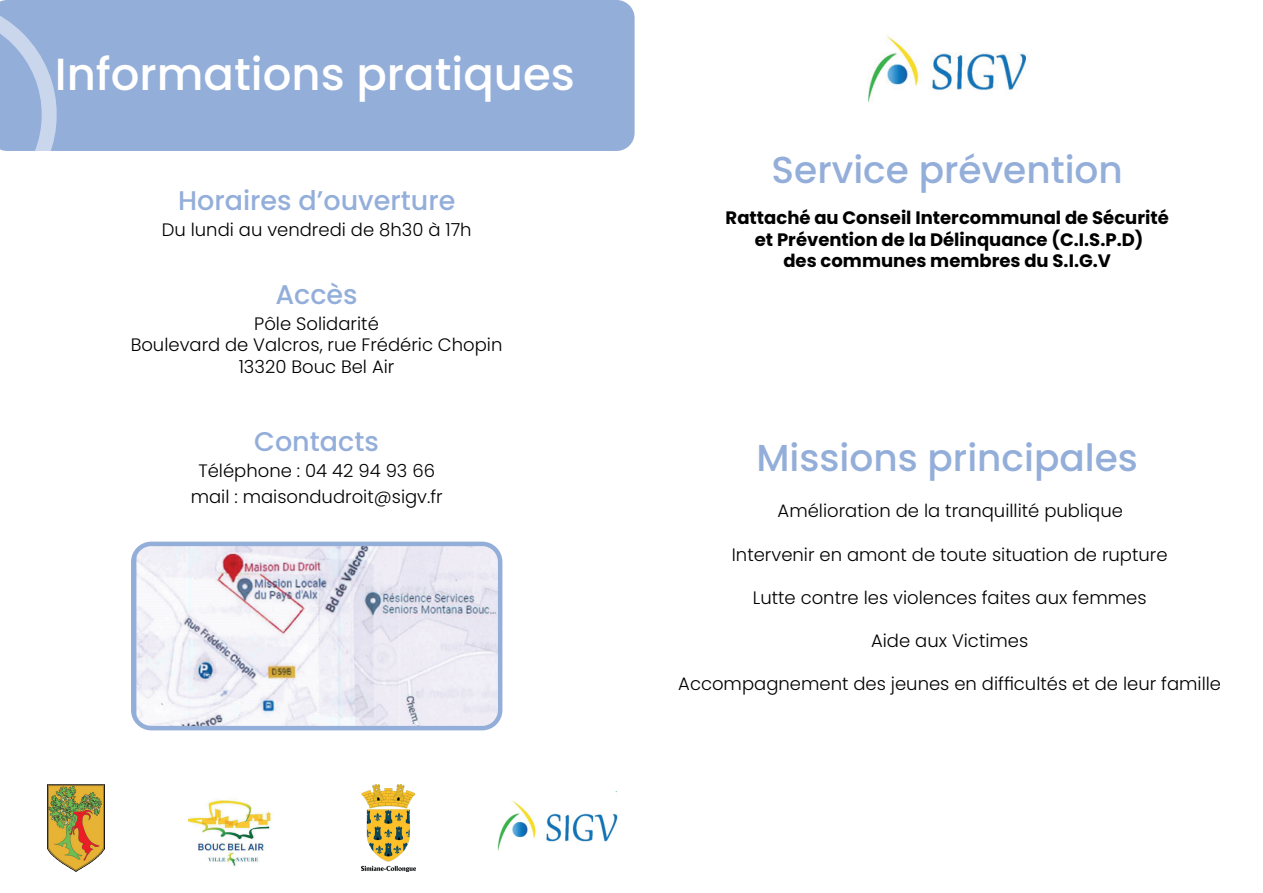
<style>
.page{position:relative;width:1263px;height:893px;background:#fff}
.page>*{position:absolute;margin:0;border:0;box-sizing:border-box;transform-origin:0 0}
.t1{font:500 45px "Poppins";color:#fff}
.t2{font:500 37.5px "Poppins";color:#94aeda}
.t3{font:500 27px "Poppins";color:#94aeda}
.t4{font:300 18px/21.6px "Poppins";color:#000001;text-align:center}
.t5{font:700 18px/21.6px "Poppins";color:#000001;text-align:center}
</style>
<div class="page">
<div style="left:81px;top:0;width:554px;height:151px;background:#94aeda"></div>
<img style="left:136px;top:547px;width:361px;height:178px">
<div style="left:131px;top:542px;width:371px;height:188px;border:4px solid #94aeda;border-radius:18px"></div>
<svg style="left:0;top:0;width:81px;height:151px;background:#9db5dd"></svg>
<img style="left:497px;top:791px;width:121px;height:60px">
<img style="left:868px;top:36px;width:159px;height:66px">
<img style="left:188px;top:799px;width:85px;height:68px">
<img style="left:48px;top:784px;width:56px;height:88px">
<img style="left:361px;top:784px;width:55px;height:88px">
<div style="left:617px;top:784px;width:89px;height:16px;background:#fff"></div>
<div style="left:998px;top:17px;width:71px;height:26px;background:#fff"></div>
<h1 class="t1" style="left:55px;top:48px;width:521px">Informations pratiques</h1>
<h3 class="t3" style="left:178px;top:185px;width:279px">Horaires d’ouverture</h3>
<p class="t4" style="left:162px;top:219px;width:311px">Du lundi au vendredi de 8h30 à 17h</p>
<h3 class="t3" style="left:275px;top:279px;width:84px">Accès</h3>
<p class="t4" style="left:131px;top:312px;width:373px">Pôle Solidarité<br>Boulevard de Valcros, rue Frédéric Chopin<br>13320 Bouc Bel Air</p>
<h3 class="t3" style="left:254px;top:426px;width:126px">Contacts</h3>
<p class="t4" style="left:191px;top:457px;width:254px;line-height:26.5px">Téléphone : 04 42 94 93 66 mail : maisondudroit@sigv.fr</p>
<h2 class="t2" style="left:772px;top:149px;width:353px">Service prévention</h2>
<p class="t5" style="left:726px;top:207px;width:445px">Rattaché au Conseil Intercommunal de Sécurité et Prévention de la Délinquance (C.I.S.P.D)<br>des communes membres du S.I.G.V</p>
<h2 class="t2" style="left:756px;top:436px;width:383px">Missions principales</h2>
<p class="t4" style="left:778px;top:500px;width:347px">Amélioration de la tranquillité publique</p>
<p class="t4" style="left:732px;top:544px;width:437px">Intervenir en amont de toute situation de rupture</p>
<p class="t4" style="left:753px;top:587px;width:395px">Lutte contre les violences faites aux femmes</p>
<p class="t4" style="left:871px;top:630px;width:159px">Aide aux Victimes</p>
<p class="t4" style="left:678px;top:673px;width:544px">Accompagnement des jeunes en difficultés et de leur famille</p>
</div>
